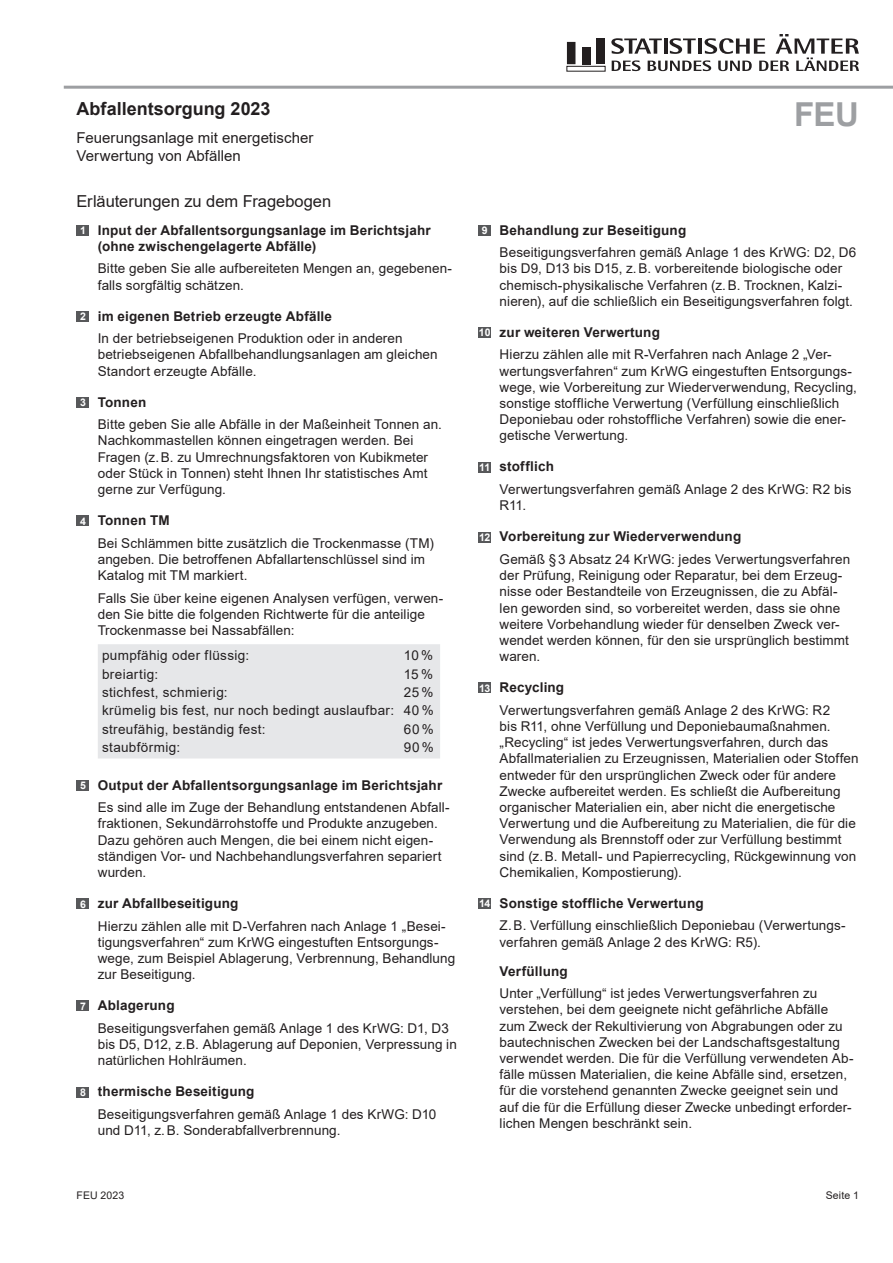
<style>
.page{position:relative;width:893px;height:1263px;background:#fff}
.page>*{position:absolute;margin:0;border:0;box-sizing:border-box;transform-origin:0 0}
.t1{font:700 33px "Arial";color:#9d9fa2}
.t2{font:700 18px "Arial";color:#231f20}
.t3{font:16.5px "Arial";color:#231f20}
.t4{font:15px/18px "Arial";letter-spacing:.005em;color:#231f20}
.t5{font:13.5px/16.2px "Arial";letter-spacing:.005em;color:#231f20}
.t6{font:700 13.5px/16.2px "Arial";letter-spacing:.015em;color:#231f20}
.t7{font:13.5px "Arial";letter-spacing:.025em;color:#231f20}
.t8{font:13.5px "Arial";letter-spacing:.03em;color:#231f20}
.t9{font:700 10.5px "Arial";letter-spacing:-.02em;color:#fff}
.t10{font:10.5px "Arial";letter-spacing:.015em;color:#231f20}
</style>
<div class="page">
<div style="left:566px;top:66px;width:39px;height:5px;border:1px solid #231f20"></div>
<div style="left:597px;top:39px;width:8px;height:25px;background:#231f20"></div>
<div style="left:567px;top:42px;width:8px;height:22px;background:#231f20"></div>
<div style="left:582px;top:47px;width:8px;height:17px;background:#231f20"></div>
<svg style="left:611px;top:34px;width:248px;height:37px"></svg>
<div style="left:98px;top:644px;width:342px;height:114px;background:#e6e7e9"></div>
<div style="left:77px;top:225px;width:12px;height:10px;background:#57585a"></div>
<div style="left:77px;top:311px;width:12px;height:11px;background:#57585a"></div>
<div style="left:77px;top:397px;width:12px;height:11px;background:#57585a"></div>
<div style="left:77px;top:515px;width:12px;height:11px;background:#57585a"></div>
<div style="left:77px;top:780px;width:12px;height:10px;background:#57585a"></div>
<div style="left:77px;top:898px;width:12px;height:11px;background:#57585a"></div>
<div style="left:77px;top:1001px;width:12px;height:10px;background:#57585a"></div>
<div style="left:77px;top:1087px;width:12px;height:10px;background:#57585a"></div>
<div style="left:478px;top:225px;width:13px;height:11px;background:#57585a"></div>
<div style="left:478px;top:327px;width:13px;height:11px;background:#57585a"></div>
<div style="left:478px;top:462px;width:13px;height:10px;background:#57585a"></div>
<div style="left:478px;top:532px;width:13px;height:10px;background:#57585a"></div>
<div style="left:478px;top:683px;width:13px;height:10px;background:#57585a"></div>
<div style="left:478px;top:898px;width:13px;height:11px;background:#57585a"></div>
<hr style="left:64px;top:86px;width:829px;height:3px;background:#9d9fa2">
<h2 class="t2" style="left:77px;top:96px;width:195px">Abfallentsorgung 2023</h2>
<h1 class="t1" style="left:794px;top:91px;width:66px">FEU</h1>
<p class="t4" style="left:77px;top:129px;width:238px">Feuerungsanlage mit energetischer<br>Verwertung von Abfällen</p>
<p class="t3" style="left:77px;top:190px;width:256px">Erläuterungen zu dem Fragebogen</p>
<p class="t6" style="left:98px;top:222px;width:334px">Input der Abfallentsorgungsanlage im Berichtsjahr (ohne zwischengelagerte Abfälle)</p>
<p class="t5" style="left:98px;top:260px;width:356px">Bitte geben Sie alle aufbereiteten Mengen an, gegebenen&shy;falls sorgfältig schätzen.</p>
<p class="t6" style="left:98px;top:308px;width:236px">im eigenen Betrieb erzeugte Abfälle</p>
<p class="t5" style="left:98px;top:330px;width:341px">In der betriebseigenen Produktion oder in anderen betriebseigenen Abfallbehandlungsanlagen am gleichen<br>Standort erzeugte Abfälle.</p>
<p class="t6" style="left:98px;top:394px;width:50px">Tonnen</p>
<p class="t5" style="left:98px;top:416px;width:346px">Bitte geben Sie alle Abfälle in der Maßeinheit Tonnen an.<br>Nachkommastellen können eingetragen werden. Bei Fragen (z.B. zu Umrechnungsfaktoren von Kubikmeter oder Stück in Tonnen) steht Ihnen Ihr statistisches Amt gerne zur Verfügung.</p>
<p class="t6" style="left:98px;top:512px;width:73px">Tonnen TM</p>
<p class="t5" style="left:98px;top:535px;width:338px">Bei Schlämmen bitte zusätzlich die Trockenmasse (TM) angeben. Die betroffenen Abfallartenschlüssel sind im<br>Katalog mit TM markiert.</p>
<p class="t5" style="left:98px;top:590px;width:347px">Falls Sie über keine eigenen Analysen verfügen, verwen&shy;den Sie bitte die folgenden Richtwerte für die anteilige<br>Trockenmasse bei Nassabfällen:</p>
<p class="t7" style="left:102px;top:646px;width:149px">pumpfähig oder flüssig:</p>
<p class="t5" style="left:404px;top:647px;width:31px">10%</p>
<p class="t8" style="left:102px;top:665px;width:58px">breiartig:</p>
<p class="t5" style="left:404px;top:666px;width:31px">15%</p>
<p class="t8" style="left:102px;top:683px;width:127px">stichfest, schmierig:</p>
<p class="t9" style="left:80px;top:223px;width:7px">1</p>
<p class="t9" style="left:80px;top:309px;width:7px">2</p>
<p class="t9" style="left:80px;top:395px;width:7px">3</p>
<p class="t9" style="left:80px;top:514px;width:7px">4</p>
<p class="t5" style="left:102px;top:683px;width:333px;line-height:18.3px;text-align:justify;text-indent:302px">25% krümelig bis fest, nur noch bedingt auslaufbar: 40 % streufähig, beständig fest:</p>
<p class="t5" style="left:404px;top:721px;width:31px">60%</p>
<p class="t9" style="left:80px;top:778px;width:7px">5</p>
<p class="t9" style="left:80px;top:896px;width:7px">6</p>
<p class="t9" style="left:80px;top:999px;width:7px">7</p>
<p class="t9" style="left:80px;top:1085px;width:7px">8</p>
<p class="t7" style="left:102px;top:738px;width:80px">staubförmig:</p>
<p class="t5" style="left:404px;top:739px;width:31px">90%</p>
<p class="t6" style="left:98px;top:777px;width:346px">Output der Abfallentsorgungsanlage im Berichtsjahr</p>
<p class="t5" style="left:98px;top:799px;width:353px">Es sind alle im Zuge der Behandlung entstandenen Abfall&shy;fraktionen, Sekundärrohstoffe und Produkte anzugeben.<br>Dazu gehören auch Mengen, die bei einem nicht eigen&shy;ständigen Vor- und Nachbehandlungsverfahren separiert wurden.</p>
<p class="t6" style="left:98px;top:895px;width:142px">zur Abfallbeseitigung</p>
<p class="t5" style="left:98px;top:918px;width:359px">Hierzu zählen alle mit D-Verfahren nach Anlage 1 „Besei&shy;tigungsverfahren“ zum KrWG eingestuften Entsorgungs&shy;wege, zum Beispiel Ablagerung, Verbrennung, Behandlung zur Beseitigung.</p>
<p class="t6" style="left:98px;top:998px;width:78px">Ablagerung</p>
<p class="t5" style="left:98px;top:1020px;width:361px">Beseitigungsverfahen gemäß Anlage 1 des KrWG: D1, D3 bis D5, D12, z.B. Ablagerung auf Deponien, Verpressung in natürlichen Hohlräumen.</p>
<p class="t6" style="left:98px;top:1084px;width:158px">thermische Beseitigung</p>
<p class="t5" style="left:98px;top:1106px;width:340px">Beseitigungsverfahren gemäß Anlage 1 des KrWG: D10 und D11, z.B. Sonderabfallverbrennung.</p>
<p class="t9" style="left:482px;top:223px;width:7px">9</p>
<p class="t9" style="left:479px;top:325px;width:13px">10</p>
<p class="t9" style="left:479px;top:460px;width:13px">11</p>
<p class="t9" style="left:479px;top:530px;width:13px">12</p>
<p class="t9" style="left:479px;top:681px;width:13px">13</p>
<p class="t9" style="left:479px;top:896px;width:13px">14</p>
<p class="t6" style="left:500px;top:222px;width:188px">Behandlung zur Beseitigung</p>
<p class="t5" style="left:500px;top:244px;width:358px">Beseitigungsverfahren gemäß Anlage 1 des KrWG: D2, D6 bis D9, D13 bis D15, z.B. vorbereitende biologische oder chemisch-physikalische Verfahren (z.B. Trocknen, Kalzi&shy;nieren), auf die schließlich ein Beseitigungsverfahren folgt.</p>
<p class="t6" style="left:500px;top:324px;width:162px">zur weiteren Verwertung</p>
<p class="t5" style="left:500px;top:346px;width:359px">Hierzu zählen alle mit R-Verfahren nach Anlage 2 „Ver&shy;wertungsverfahren“ zum KrWG eingestuften Entsorgungs&shy;wege, wie Vorbereitung zur Wiederverwendung, Recycling, sonstige stoffliche Verwertung (Verfüllung einschließlich Deponiebau oder rohstoffliche Verfahren) sowie die ener&shy;getische Verwertung.</p>
<p class="t6" style="left:500px;top:459px;width:56px">stofflich</p>
<p class="t5" style="left:500px;top:481px;width:353px">Verwertungsverfahren gemäß Anlage 2 des KrWG: R2 bis<br>R11.</p>
<p class="t6" style="left:500px;top:529px;width:243px">Vorbereitung zur Wiederverwendung</p>
<p class="t5" style="left:500px;top:551px;width:352px">Gemäß §3 Absatz 24 KrWG: jedes Verwertungsverfahren der Prüfung, Reinigung oder Reparatur, bei dem Erzeug&shy;nisse oder Bestandteile von Erzeugnissen, die zu Abfäl&shy;len geworden sind, so vorbereitet werden, dass sie ohne weitere Vorbehandlung wieder für denselben Zweck ver&shy;wendet werden können, für den sie ursprünglich bestimmt waren.</p>
<p class="t6" style="left:500px;top:679px;width:66px">Recycling</p>
<p class="t5" style="left:500px;top:702px;width:360px">Verwertungsverfahren gemäß Anlage 2 des KrWG: R2<br>bis R11, ohne Verfüllung und Deponiebaumaßnahmen. „Recycling“ ist jedes Verwertungsverfahren, durch das Abfallmaterialien zu Erzeugnissen, Materialien oder Stoffen entweder für den ursprünglichen Zweck oder für andere Zwecke aufbereitet werden. Es schließt die Aufbereitung organischer Materialien ein, aber nicht die energetische Verwertung und die Aufbereitung zu Materialien, die für die Verwendung als Brennstoff oder zur Verfüllung bestimmt sind (z.B. Metall- und Papierrecycling, Rückgewinnung von Chemikalien, Kompostierung).</p>
<p class="t6" style="left:500px;top:895px;width:206px">Sonstige stoffliche Verwertung</p>
<p class="t5" style="left:500px;top:917px;width:348px">Z.B. Verfüllung einschließlich Deponiebau (Verwertungs&shy;verfahren gemäß Anlage 2 des KrWG: R5).</p>
<p class="t6" style="left:500px;top:963px;width:70px">Verfüllung</p>
<p class="t5" style="left:500px;top:985px;width:356px">Unter „Verfüllung“ ist jedes Verwertungsverfahren zu verstehen, bei dem geeignete nicht gefährliche Abfälle zum Zweck der Rekultivierung von Abgrabungen oder zu bautechnischen Zwecken bei der Landschaftsgestaltung verwendet werden. Die für die Verfüllung verwendeten Ab&shy;fälle müssen Materialien, die keine Abfälle sind, ersetzen, für die vorstehend genannten Zwecke geeignet sein und auf die für die Erfüllung dieser Zwecke unbedingt erforder&shy;lichen Mengen beschränkt sein.</p>
<p class="t10" style="left:77px;top:1188px;width:49px">FEU 2023</p>
<p class="t10" style="left:826px;top:1188px;width:35px">Seite 1</p>
</div>
